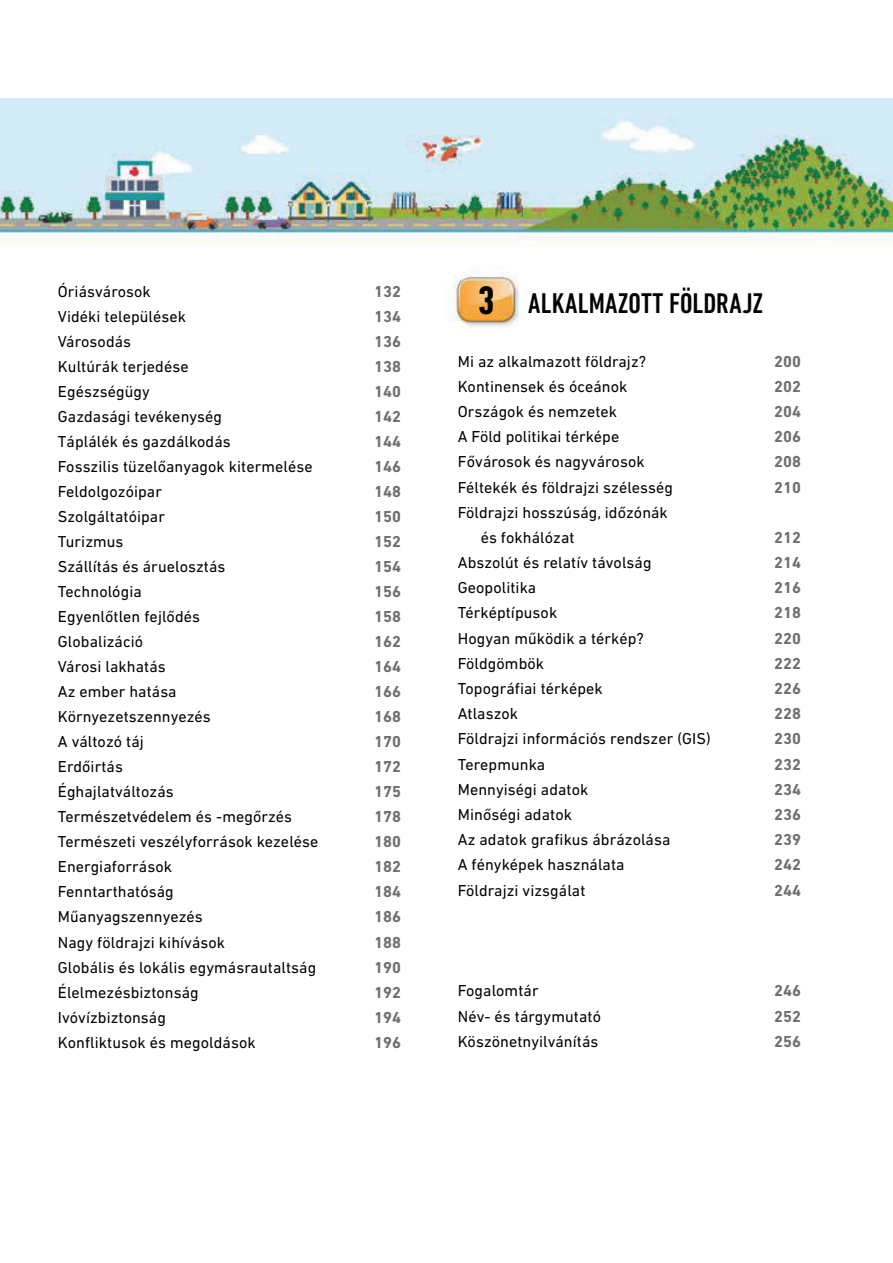
<style>
.page{position:relative;width:893px;height:1263px;background:#fff}
.page>*{position:absolute;margin:0;border:0;box-sizing:border-box;transform-origin:0 0}
.t1{font:500 condensed 29.1px "DIN Next LT Pro";letter-spacing:.005em;color:#040503}
.t2{font:16.2px/25.2px "DIN Next LT Pro";letter-spacing:.005em;color:#040503}
.t3{font:700 16.2px "DIN Next LT Pro";letter-spacing:.005em;color:#6f6f6f}
.s1{font-weight:700;font-size:40.65px}
</style>
<div class="page">
<img style="left:0;top:98px;width:893px;height:230px">
<p class="t2" style="left:58px;top:280px;width:94px">Óriásvárosok</p>
<p class="t3" style="left:374px;top:285px;width:29px">132</p>
<p class="t2" style="left:58px;top:305px;width:130px">Vidéki települések</p>
<p class="t3" style="left:374px;top:310px;width:29px">134</p>
<p class="t2" style="left:58px;top:330px;width:75px">Városodás</p>
<p class="t3" style="left:374px;top:335px;width:29px">136</p>
<p class="t2" style="left:58px;top:355px;width:132px">Kultúrák terjedése</p>
<p class="t3" style="left:374px;top:360px;width:29px">138</p>
<p class="t2" style="left:58px;top:380px;width:93px">Egészségügy</p>
<p class="t3" style="left:374px;top:385px;width:29px">140</p>
<p class="t2" style="left:58px;top:405px;width:166px">Gazdasági tevékenység</p>
<p class="t3" style="left:374px;top:410px;width:29px">142</p>
<p class="t2" style="left:58px;top:430px;width:174px">Táplálék és gazdálkodás</p>
<p class="t3" style="left:374px;top:435px;width:29px">144</p>
<p class="t2" style="left:58px;top:455px;width:256px">Fosszilis tüzelőanyagok kitermelése</p>
<p class="t3" style="left:374px;top:460px;width:29px">146</p>
<p class="t2" style="left:58px;top:480px;width:106px">Feldolgozóipar</p>
<p class="t3" style="left:374px;top:485px;width:29px">148</p>
<p class="t2" style="left:58px;top:505px;width:109px">Szolgáltatóipar</p>
<p class="t3" style="left:374px;top:510px;width:29px">150</p>
<p class="t2" style="left:58px;top:530px;width:67px">Turizmus</p>
<p class="t3" style="left:374px;top:535px;width:29px">152</p>
<p class="t2" style="left:58px;top:555px;width:169px">Szállítás és áruelosztás</p>
<p class="t3" style="left:374px;top:560px;width:29px">154</p>
<p class="t2" style="left:58px;top:580px;width:85px">Technológia</p>
<p class="t3" style="left:374px;top:586px;width:29px">156</p>
<p class="t2" style="left:58px;top:605px;width:144px">Egyenlőtlen fejlődés</p>
<p class="t3" style="left:374px;top:611px;width:29px">158</p>
<p class="t2" style="left:58px;top:630px;width:87px">Globalizáció</p>
<p class="t3" style="left:374px;top:636px;width:29px">162</p>
<p class="t2" style="left:58px;top:655px;width:109px">Városi lakhatás</p>
<p class="t3" style="left:374px;top:661px;width:29px">164</p>
<p class="t2" style="left:58px;top:680px;width:120px">Az ember hatása</p>
<p class="t3" style="left:374px;top:686px;width:29px">166</p>
<p class="t2" style="left:58px;top:705px;width:154px">Környezetszennyezés</p>
<p class="t3" style="left:374px;top:711px;width:29px">168</p>
<p class="t2" style="left:58px;top:730px;width:87px">A változó táj</p>
<p class="t3" style="left:374px;top:736px;width:29px">170</p>
<p class="t2" style="left:58px;top:755px;width:67px">Erdőirtás</p>
<p class="t3" style="left:374px;top:761px;width:29px">172</p>
<p class="t2" style="left:58px;top:780px;width:117px">Éghajlatváltozás</p>
<p class="t3" style="left:374px;top:786px;width:29px">175</p>
<p class="t2" style="left:58px;top:805px;width:236px">Természetvédelem és -megőrzés</p>
<p class="t3" style="left:374px;top:811px;width:29px">178</p>
<p class="t2" style="left:58px;top:830px;width:262px">Természeti veszélyforrások kezelése</p>
<p class="t3" style="left:374px;top:836px;width:29px">180</p>
<p class="t2" style="left:58px;top:856px;width:116px">Energiaforrások</p>
<p class="t3" style="left:374px;top:861px;width:29px">182</p>
<p class="t2" style="left:58px;top:881px;width:117px">Fenntarthatóság</p>
<p class="t3" style="left:374px;top:886px;width:29px">184</p>
<p class="t2" style="left:58px;top:906px;width:146px">Műanyagszennyezés</p>
<p class="t3" style="left:374px;top:911px;width:29px">186</p>
<p class="t2" style="left:58px;top:931px;width:169px">Nagy földrajzi kihívások</p>
<p class="t3" style="left:374px;top:936px;width:29px">188</p>
<p class="t2" style="left:58px;top:956px;width:260px">Globális és lokális egymásrautaltság</p>
<p class="t3" style="left:374px;top:961px;width:29px">190</p>
<p class="t2" style="left:58px;top:981px;width:142px">Élelmezésbiztonság</p>
<p class="t3" style="left:374px;top:986px;width:29px">192</p>
<p class="t2" style="left:58px;top:1006px;width:110px">Ivóvízbiztonság</p>
<p class="t3" style="left:374px;top:1011px;width:29px">194</p>
<p class="t2" style="left:58px;top:1031px;width:199px">Konfliktusok és megoldások</p>
<p class="t3" style="left:374px;top:1036px;width:29px">196</p>
<h1 class="t1" style="left:478px;top:293px;width:287px"><span class="s1">3</span> ALKALMAZOTT FÖLDRAJZ</h1>
<p class="t2" style="left:458px;top:350px;width:190px">Mi az alkalmazott földrajz?</p>
<p class="t3" style="left:774px;top:355px;width:29px">200</p>
<p class="t2" style="left:458px;top:375px;width:171px">Kontinensek és óceánok</p>
<p class="t3" style="left:774px;top:380px;width:29px">202</p>
<p class="t2" style="left:458px;top:400px;width:161px">Országok és nemzetek</p>
<p class="t3" style="left:774px;top:405px;width:29px">204</p>
<p class="t2" style="left:458px;top:425px;width:163px">A Föld politikai térképe</p>
<p class="t3" style="left:774px;top:431px;width:29px">206</p>
<p class="t2" style="left:458px;top:450px;width:188px">Fővárosok és nagyvárosok</p>
<p class="t3" style="left:774px;top:456px;width:29px">208</p>
<p class="t2" style="left:458px;top:476px;width:217px">Féltekék és földrajzi szélesség</p>
<p class="t3" style="left:774px;top:481px;width:29px">210</p>
<p class="t2" style="left:481px;top:501px;width:189px;text-indent:-23px">Földrajzi hosszúság, időzónák és fokhálózat</p>
<p class="t3" style="left:774px;top:531px;width:29px">212</p>
<p class="t2" style="left:458px;top:551px;width:195px">Abszolút és relatív távolság</p>
<p class="t3" style="left:774px;top:557px;width:29px">214</p>
<p class="t2" style="left:458px;top:576px;width:80px">Geopolitika</p>
<p class="t3" style="left:774px;top:582px;width:29px">216</p>
<p class="t2" style="left:458px;top:602px;width:101px">Térképtípusok</p>
<p class="t3" style="left:774px;top:607px;width:29px">218</p>
<p class="t2" style="left:458px;top:627px;width:188px">Hogyan működik a térkép?</p>
<p class="t3" style="left:774px;top:632px;width:29px">220</p>
<p class="t2" style="left:458px;top:652px;width:88px">Földgömbök</p>
<p class="t3" style="left:774px;top:657px;width:29px">222</p>
<p class="t2" style="left:458px;top:677px;width:146px">Topográfiai térképek</p>
<p class="t3" style="left:774px;top:682px;width:29px">226</p>
<p class="t2" style="left:458px;top:702px;width:62px">Atlaszok</p>
<p class="t3" style="left:774px;top:708px;width:29px">228</p>
<p class="t2" style="left:458px;top:728px;width:254px">Földrajzi információs rendszer (GIS)</p>
<p class="t3" style="left:774px;top:733px;width:29px">230</p>
<p class="t2" style="left:458px;top:753px;width:89px">Terepmunka</p>
<p class="t3" style="left:774px;top:758px;width:29px">232</p>
<p class="t2" style="left:458px;top:778px;width:132px">Mennyiségi adatok</p>
<p class="t3" style="left:774px;top:783px;width:29px">234</p>
<p class="t2" style="left:458px;top:803px;width:116px">Minőségi adatok</p>
<p class="t3" style="left:774px;top:808px;width:29px">236</p>
<p class="t2" style="left:458px;top:828px;width:214px">Az adatok grafikus ábrázolása</p>
<p class="t3" style="left:774px;top:834px;width:29px">239</p>
<p class="t2" style="left:458px;top:853px;width:168px">A fényképek használata</p>
<p class="t3" style="left:774px;top:859px;width:29px">242</p>
<p class="t2" style="left:458px;top:879px;width:129px">Földrajzi vizsgálat</p>
<p class="t3" style="left:774px;top:884px;width:29px">244</p>
<p class="t2" style="left:458px;top:979px;width:82px">Fogalomtár</p>
<p class="t3" style="left:774px;top:985px;width:29px">246</p>
<p class="t2" style="left:458px;top:1005px;width:145px">Név- és tárgymutató</p>
<p class="t3" style="left:774px;top:1010px;width:29px">252</p>
<p class="t2" style="left:458px;top:1030px;width:142px">Köszönetnyilvánítás</p>
<p class="t3" style="left:774px;top:1035px;width:29px">256</p>
</div>
